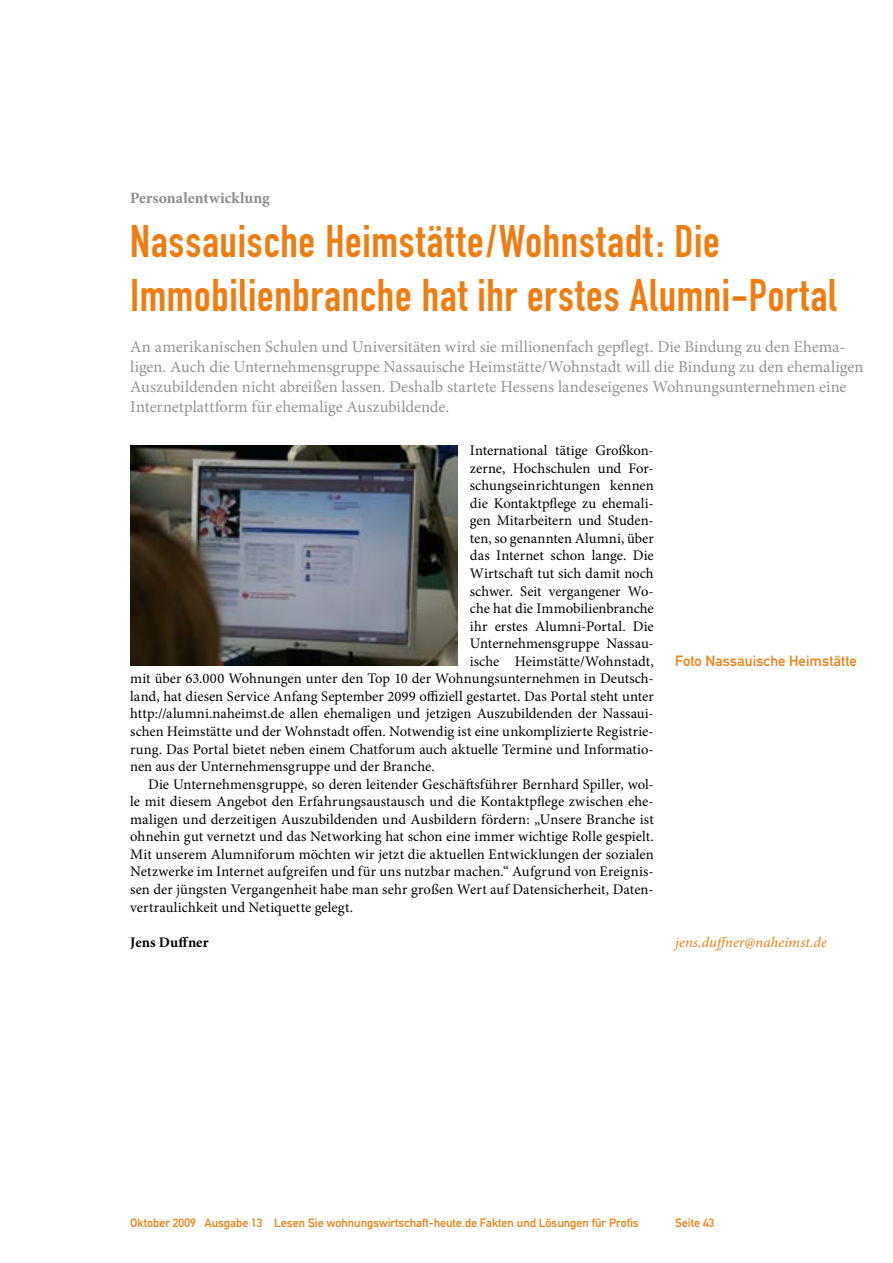
<style>
.page{position:relative;width:893px;height:1263px;background:#fff}
.page>*{position:absolute;margin:0;border:0;box-sizing:border-box;transform-origin:0 0}
.t1{font:45px/54px "DIN Engschrift";letter-spacing:.015em;color:#ee7d11}
.t2{font:16.5px/19.8px "Minion Pro";color:#969190}
.t3{font:700 15.75px "Minion Pro";color:#8e8988}
.t4{font:14.7px "Minion Pro";color:#000}
.t5{font:14.7px "DIN Mittelschrift";letter-spacing:.005em;color:#ee7d11}
.t6{font:italic 14.7px "Minion Pro";letter-spacing:.01em;color:#ee7d11}
.t7{font:700 14.7px "Minion Pro";color:#000}
.t8{font:12px "DIN Mittelschrift";color:#ee7d11}
</style>
<div class="page">
<img style="left:130px;top:446px;width:327px;height:220px">
<p class="t3" style="left:130px;top:187px;width:141px">Personalentwicklung</p>
<h1 class="t1" style="left:130px;top:214px;width:708px">Nassauische Heimstätte/Wohnstadt: Die<br>Immobilienbranche hat ihr erstes Alumni-Portal</h1>
<p class="t2" style="left:130px;top:337px;width:735px">An amerikanischen Schulen und Universitäten wird sie millionenfach gepflegt. Die Bindung zu den Ehema&shy;ligen. Auch die Unternehmensgruppe Nassauische Heimstätte/Wohnstadt will die Bindung zu den ehemaligen Auszubildenden nicht abreißen lassen. Deshalb startete Hessens landeseigenes Wohnungsunternehmen eine Internetplattform für ehemalige Auszubildende.</p>
<p class="t4" style="left:470px;top:441px;width:185px">International tätige Großkon-</p>
<p class="t4" style="left:470px;top:458px;width:185px">zerne, Hochschulen und For-</p>
<p class="t4" style="left:470px;top:476px;width:185px">schungseinrichtungen kennen</p>
<p class="t4" style="left:470px;top:493px;width:185px">die Kontaktpflege zu ehemali-</p>
<p class="t4" style="left:470px;top:511px;width:185px">gen Mitarbeitern und Studen-</p>
<p class="t4" style="left:470px;top:528px;width:185px">ten, so genannten Alumni, über</p>
<p class="t4" style="left:470px;top:546px;width:185px">das Internet schon lange. Die</p>
<p class="t4" style="left:470px;top:563px;width:185px">Wirtschaft tut sich damit noch</p>
<p class="t4" style="left:470px;top:581px;width:185px">schwer. Seit vergangener Wo-</p>
<p class="t4" style="left:470px;top:599px;width:185px">che hat die Immobilienbranche</p>
<p class="t4" style="left:470px;top:616px;width:185px">ihr erstes Alumni-Portal. Die</p>
<p class="t4" style="left:470px;top:634px;width:185px">Unternehmensgruppe Nassau-</p>
<p class="t4" style="left:470px;top:651px;width:185px">ische Heimstätte/Wohnstadt,</p>
<p class="t4" style="left:130px;top:669px;width:525px">mit über 63.000 Wohnungen unter den Top 10 der Wohnungsunternehmen in Deutsch-</p>
<p class="t4" style="left:130px;top:686px;width:525px">land, hat diesen Service Anfang September 2099 offiziell gestartet. Das Portal steht unter</p>
<p class="t4" style="left:130px;top:704px;width:525px">http://alumni.naheimst.de allen ehemaligen und jetzigen Auszubildenden der Nassaui-</p>
<p class="t4" style="left:130px;top:721px;width:525px">schen Heimstätte und der Wohnstadt offen. Notwendig ist eine unkomplizierte Registrie-</p>
<p class="t4" style="left:130px;top:739px;width:525px">rung. Das Portal bietet neben einem Chatforum auch aktuelle Termine und Informatio-</p>
<p class="t4" style="left:130px;top:756px;width:306px">nen aus der Unternehmensgruppe und der Branche.</p>
<p class="t4" style="left:148px;top:774px;width:507px">Die Unternehmensgruppe, so deren leitender Geschäftsführer Bernhard Spiller, wol-</p>
<p class="t4" style="left:130px;top:792px;width:525px">le mit diesem Angebot den Erfahrungsaustausch und die Kontaktpflege zwischen ehe-</p>
<p class="t4" style="left:130px;top:809px;width:525px">maligen und derzeitigen Auszubildenden und Ausbildern fördern: „Unsere Branche ist</p>
<p class="t4" style="left:130px;top:827px;width:525px">ohnehin gut vernetzt und das Networking hat schon eine immer wichtige Rolle gespielt.</p>
<p class="t4" style="left:130px;top:844px;width:525px">Mit unserem Alumniforum möchten wir jetzt die aktuellen Entwicklungen der sozialen</p>
<p class="t4" style="left:130px;top:862px;width:525px">Netzwerke im Internet aufgreifen und für uns nutzbar machen.“ Aufgrund von Ereignis-</p>
<p class="t4" style="left:130px;top:879px;width:525px">sen der jüngsten Vergangenheit habe man sehr großen Wert auf Datensicherheit, Daten-</p>
<p class="t4" style="left:130px;top:897px;width:224px">vertraulichkeit und Netiquette gelegt.</p>
<p class="t7" style="left:130px;top:931px;width:80px">Jens Duffner</p>
<p class="t5" style="left:675px;top:652px;width:183px">Foto Nassauische Heimstätte</p>
<p class="t6" style="left:675px;top:932px;width:154px">jens.duffner@naheimst.de</p>
<p class="t8" style="left:130px;top:1216px;width:510px">Oktober 2009 Ausgabe 13 Lesen Sie wohnungswirtschaft-heute.de Fakten und Lösungen für Profis</p>
<p class="t8" style="left:675px;top:1216px;width:41px">Seite 43</p>
</div>
